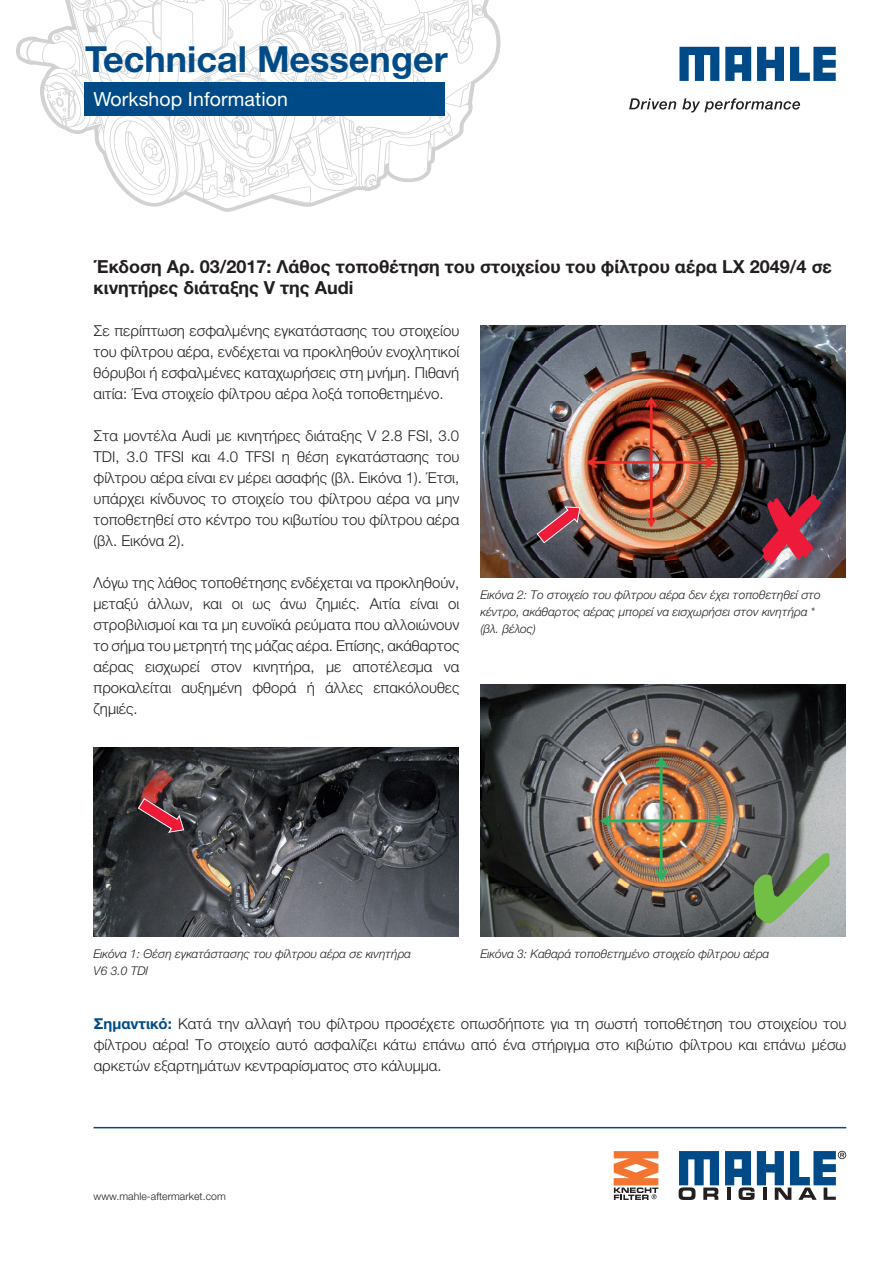
<style>
.page{position:relative;width:893px;height:1263px;background:#fff}
.page>*{position:absolute;margin:0;border:0;box-sizing:border-box;transform-origin:0 0}
.t1{font:700 36px "Helvetica Neue LT Pro";color:#004b87}
.t2{font:19.5px "Helvetica Neue LT Pro";letter-spacing:.005em;color:#fff}
.t3{font:700 18px/21px "Helvetica Neue LTW1 G";color:#231f20}
.t4{font:300 15px/21px "Helvetica Neue LTW1 G";color:#231f20;text-align:justify}
.t5{font:italic 300 12px/16.8px "Helvetica Neue LTW1 G";color:#231f20}
.t6{font:300 10.5px "Helvetica Neue LT Pro";letter-spacing:.005em;color:#231f20}
.s1{font-weight:700;color:#004b87}
</style>
<div class="page">
<svg style="left:16px;top:0;width:485px;height:212px"></svg>
<div style="left:84px;top:82px;width:361px;height:34px;background:#004b87"></div>
<svg style="left:629px;top:98px;width:171px;height:15px"></svg>
<svg style="left:679px;top:47px;width:157px;height:34px"></svg>
<svg style="left:679px;top:1151px;width:40px;height:49px"></svg>
<svg style="left:725px;top:1151px;width:121px;height:49px"></svg>
<hr style="left:94px;top:1127px;width:752px;height:1px;background:#004b87">
<img style="left:94px;top:747px;width:364px;height:189px">
<img style="left:480px;top:684px;width:365px;height:252px">
<svg style="left:137px;top:797px;width:48px;height:36px;background:#773944"></svg>
<svg style="left:614px;top:1151px;width:44px;height:49px"></svg>
<img style="left:480px;top:326px;width:365px;height:252px">
<svg style="left:536px;top:506px;width:45px;height:38px;background:#8d525f"></svg>
<svg style="left:762px;top:494px;width:59px;height:70px;background:#464b56"></svg>
<svg style="left:754px;top:853px;width:75px;height:70px;background:#878b8a"></svg>
<h1 class="t1" style="left:85px;top:37px;width:364px">Technical Messenger</h1>
<h2 class="t2" style="left:94px;top:87px;width:196px">Workshop Information</h2>
<p class="t3" style="left:94px;top:256px;width:740px">Έκδοση Αρ. 03/2017: Λάθος τοποθέτηση του στοιχείου του φίλτρου αέρα LX 2049/4 σε κινητήρες διάταξης V της Audi</p>
<p class="t4" style="left:94px;top:320px;width:367px">Σε περίπτωση εσφαλμένης εγκατάστασης του στοιχείου του φίλτρου αέρα, ενδέχεται να προκληθούν ενοχλητικοί θόρυβοι ή εσφαλμένες καταχωρήσεις στη μνήμη. Πιθανή αιτία: Ένα στοιχείο φίλτρου αέρα λοξά τοποθετημένο.</p>
<p class="t4" style="left:94px;top:425px;width:367px">Στα μοντέλα Audi με κινητήρες διάταξης V 2.8 FSI, 3.0<br>TDI, 3.0 TFSI και 4.0 TFSI η θέση εγκατάστασης του φίλτρου αέρα είναι εν μέρει ασαφής (βλ. Εικόνα 1). Έτσι, υπάρχει κίνδυνος το στοιχείο του φίλτρου αέρα να μην τοποθετηθεί στο κέντρο του κιβωτίου του φίλτρου αέρα (βλ. Εικόνα 2).</p>
<p class="t4" style="left:94px;top:572px;width:367px">Λόγω της λάθος τοποθέτησης ενδέχεται να προκληθούν, μεταξύ άλλων, και οι ως άνω ζημιές. Αιτία είναι οι στροβιλισμοί και τα μη ευνοϊκά ρεύματα που αλλοιώνουν το σήμα του μετρητή της μάζας αέρα. Επίσης, ακάθαρτος αέρας εισχωρεί στον κινητήρα, με αποτέλεσμα να προκαλείται αυξημένη φθορά ή άλλες επακόλουθες ζημιές.</p>
<p class="t5" style="left:480px;top:586px;width:342px">Εικόνα 2: Το στοιχείο του φίλτρου αέρα δεν έχει τοποθετηθεί στο κέντρο, ακάθαρτος αέρας μπορεί να εισχωρήσει στον κινητήρα * (βλ. βέλος)</p>
<p class="t5" style="left:94px;top:945px;width:319px">Εικόνα 1: Θέση εγκατάστασης του φίλτρου αέρα σε κινητήρα<br>V6 3.0 TDI</p>
<p class="t5" style="left:480px;top:945px;width:290px">Εικόνα 3: Καθαρά τοποθετημένο στοιχείο φίλτρου αέρα</p>
<p class="t4" style="left:94px;top:1013px;width:754px"><span class="s1">Σημαντικό:</span> Κατά την αλλαγή του φίλτρου προσέχετε οπωσδήποτε για τη σωστή τοποθέτηση του στοιχείου του φίλτρου αέρα! Το στοιχείο αυτό ασφαλίζει κάτω επάνω από ένα στήριγμα στο κιβώτιο φίλτρου και επάνω μέσω αρκετών εξαρτημάτων κεντραρίσματος στο κάλυμμα.</p>
<p class="t6" style="left:94px;top:1190px;width:134px">www.mahle-aftermarket.com</p>
</div>
